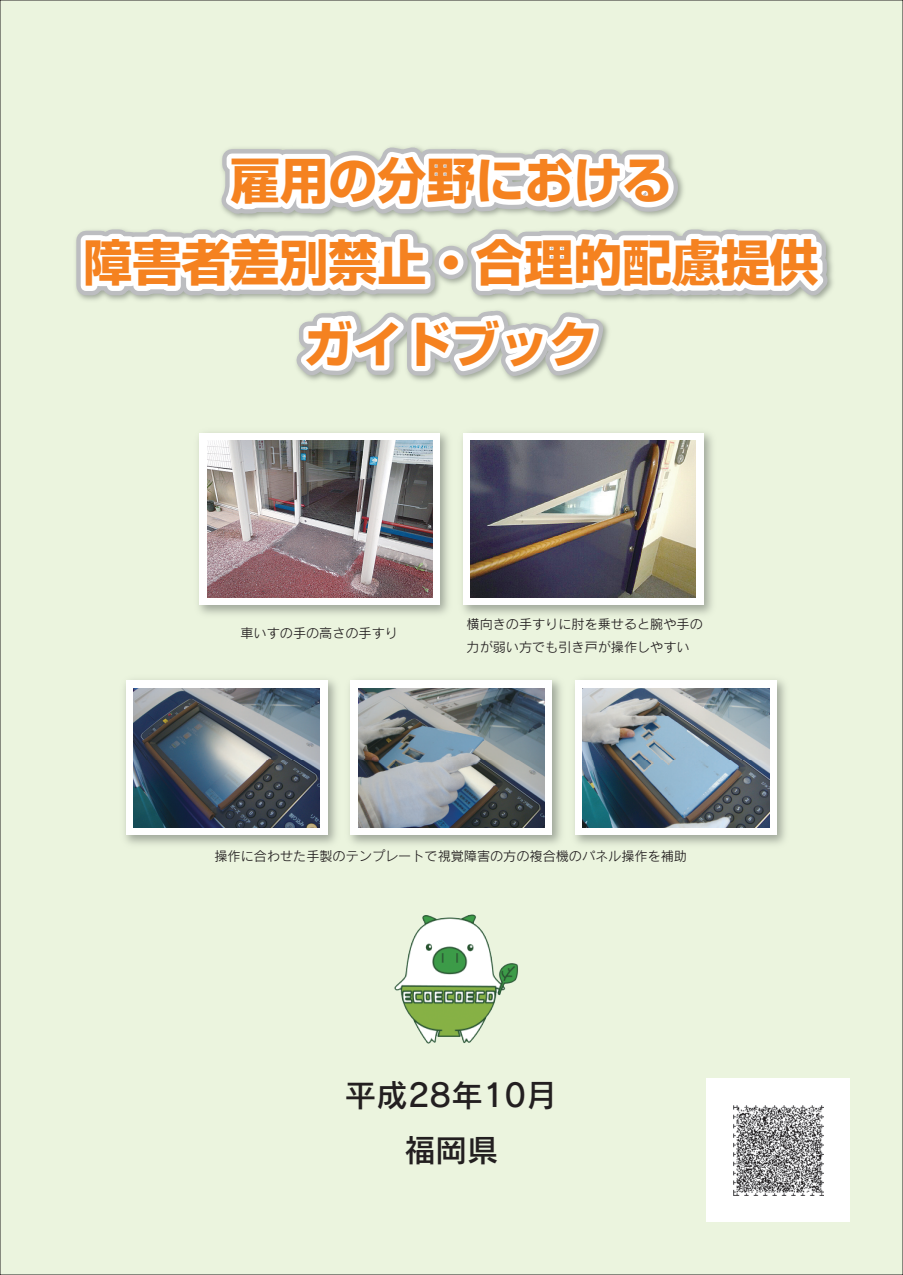
<style>
.page{position:relative;width:903px;height:1275px;background:#ebf4de}
.page>*{position:absolute;margin:0;border:0;box-sizing:border-box;transform-origin:0 0}
.t1{font:700 49px/81.9px "Shin Go Pro";color:#f58220;text-align:center}
.t2{font:31.5px/55.1px "Rodin Pro DB";color:#231f20;text-align:center}
.t3{font:13.12px/22.4px "Rodin Pro M";color:#231f20}
</style>
<div class="page">
<svg style="left:75px;top:146px;width:758px;height:236px"></svg>
<img style="left:124px;top:679px;width:662px;height:166px">
<div style="left:126px;top:680px;width:201px;height:155px;background:#fff"></div>
<div style="left:350px;top:680px;width:202px;height:155px;background:#fff"></div>
<div style="left:575px;top:680px;width:202px;height:155px;background:#fff"></div>
<img style="left:198px;top:432px;width:515px;height:183px">
<div style="left:199px;top:433px;width:241px;height:172px;background:#fff"></div>
<div style="left:463px;top:433px;width:240px;height:172px;background:#fff"></div>
<img style="left:394px;top:914px;width:124px;height:130px">
<img style="left:134px;top:688px;width:186px;height:139px">
<img style="left:358px;top:688px;width:186px;height:139px">
<img style="left:583px;top:688px;width:186px;height:139px">
<img style="left:207px;top:441px;width:225px;height:156px">
<img style="left:471px;top:441px;width:225px;height:156px">
<div style="left:706px;top:1078px;width:144px;height:144px;background:#fff"></div>
<img style="left:734px;top:1106px;width:89px;height:89px">
<h1 class="t1" style="left:84px;top:135px;width:736px">雇用の分野における<br>障害者差別禁止・合理的配慮提供ガイドブック</h1>
<p class="t3" style="left:240px;top:621px;width:159px">車いすの手の高さの手すり</p>
<p class="t3" style="left:466px;top:613px;width:238px">横向きの手すりに肘を乗せると腕や手の力が弱い方でも引き戸が操作しやすい</p>
<p class="t3" style="left:214px;top:844px;width:474px">操作に合わせた手製のテンプレートで視覚障害の方の複合機のパネル操作を補助</p>
<h2 class="t2" style="left:345px;top:1066px;width:214px">平成28年10月福岡県</h2>
</div>
